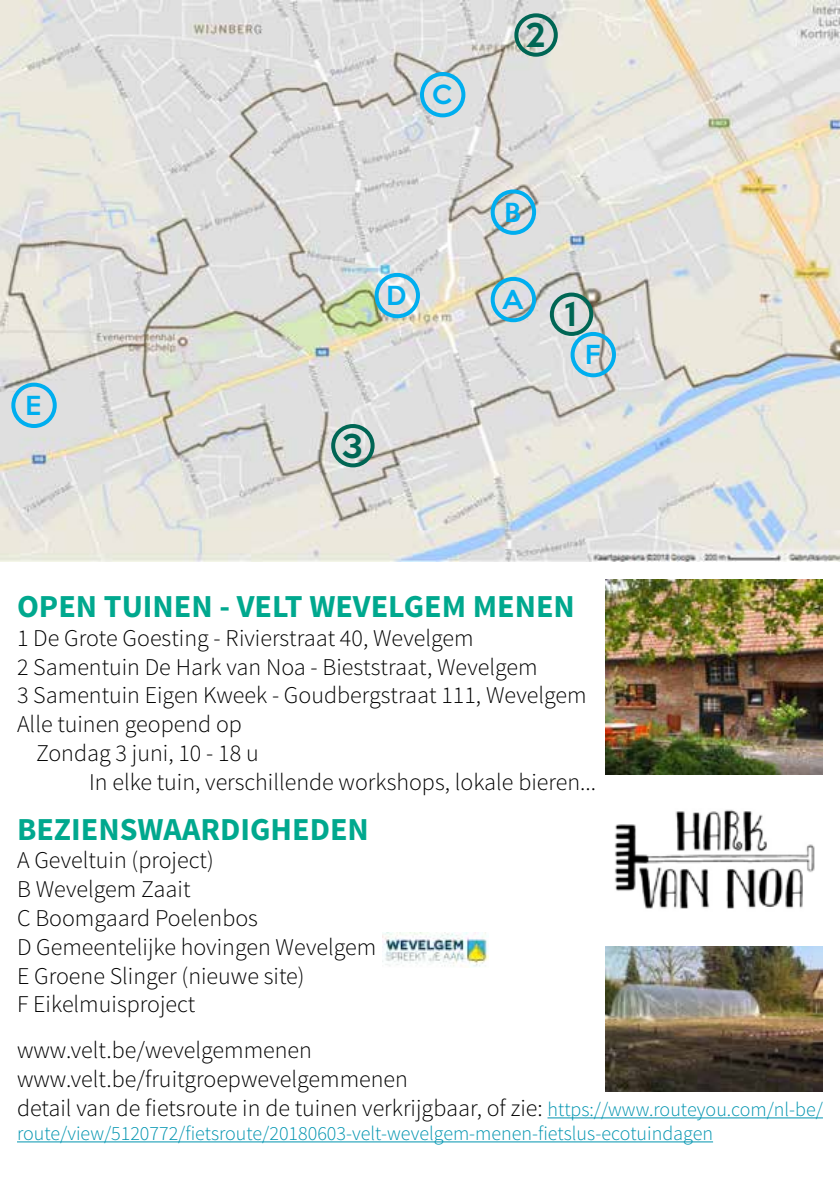
<style>
.page{position:relative;width:840px;height:1191px;background:#fff}
.page>*{position:absolute;margin:0;border:0;box-sizing:border-box;transform-origin:0 0}
.t1{font:700 32px "Source Sans Pro";color:#00a88e}
.t2{font:500 30px "Keep Calm";color:#065}
.t3{font:300 24px/28.8px "Source Sans Pro";color:#000}
.t4{font:500 24px "Keep Calm";color:#00aeef}
.t5{font:300 20px "Source Sans Pro";color:#0094b0}
.s1{font-size:20px;color:#0094b0}
</style>
<div class="page">
<img style="left:1px;top:0;width:838px;height:561px">
<hr style="left:547px;top:1117px;width:275px;height:1px;background:#0094b0">
<hr style="left:17px;top:1141px;width:695px;height:1px;background:#0094b0">
<div style="left:549px;top:292px;width:44px;height:44px;border:4px solid #065;border-radius:50%"></div>
<div style="left:514px;top:13px;width:43px;height:44px;border:4px solid #065;border-radius:50%"></div>
<div style="left:331px;top:424px;width:43px;height:43px;border:4px solid #065;border-radius:50%"></div>
<div style="left:490px;top:277px;width:45px;height:45px;border:4px solid #00aeef;border-radius:50%"></div>
<div style="left:490px;top:189px;width:45px;height:46px;border:4px solid #00aeef;border-radius:50%"></div>
<div style="left:420px;top:72px;width:45px;height:45px;border:4px solid #00aeef;border-radius:50%"></div>
<div style="left:374px;top:273px;width:46px;height:45px;border:4px solid #00aeef;border-radius:50%"></div>
<div style="left:570px;top:332px;width:45px;height:45px;border:4px solid #00aeef;border-radius:50%"></div>
<img style="left:605px;top:580px;width:217px;height:195px">
<img style="left:615px;top:809px;width:200px;height:100px">
<img style="left:605px;top:946px;width:217px;height:145px">
<img style="left:0;top:0;width:1px;height:561px">
<div style="left:11px;top:383px;width:46px;height:45px;border:4px solid #00aeef;border-radius:50%"></div>
<img style="left:382px;top:932px;width:106px;height:35px">
<p class="t4" style="left:26px;top:384px;width:17px">E</p>
<p class="t4" style="left:432px;top:74px;width:21px">C</p>
<p class="t4" style="left:386px;top:275px;width:21px">D</p>
<p class="t2" style="left:341px;top:420px;width:23px">3</p>
<p class="t2" style="left:525px;top:9px;width:22px">2</p>
<p class="t4" style="left:504px;top:191px;width:18px">B</p>
<p class="t4" style="left:501px;top:279px;width:23px">A</p>
<p class="t2" style="left:564px;top:288px;width:14px">1</p>
<p class="t4" style="left:584px;top:334px;width:17px">F</p>
<h1 class="t1" style="left:17px;top:586px;width:559px">OPEN TUINEN - VELT WEVELGEM MENEN</h1>
<p class="t3" style="left:17px;top:623px;width:458px">1 De Grote Goesting - Rivierstraat 40, Wevelgem</p>
<p class="t3" style="left:17px;top:652px;width:522px">2 Samentuin De Hark van Noa - Bieststraat, Wevelgem</p>
<p class="t3" style="left:17px;top:681px;width:571px">3 Samentuin Eigen Kweek - Goudbergstraat 111, Wevelgem</p>
<p class="t3" style="left:17px;top:710px;width:226px">Alle tuinen geopend op</p>
<p class="t3" style="left:36px;top:739px;width:224px">Zondag 3 juni, 10 - 18 u</p>
<p class="t3" style="left:89px;top:767px;width:508px">In elke tuin, verschillende workshops, lokale bieren...</p>
<h1 class="t1" style="left:17px;top:808px;width:353px">BEZIENSWAARDIGHEDEN</h1>
<p class="t3" style="left:17px;top:846px;width:360px">A Geveltuin (project)<br>B Wevelgem Zaait<br>C Boomgaard Poelenbos<br>D Gemeentelijke hovingen Wevelgem<br>E Groene Slinger (nieuwe site)<br>F Eikelmuisproject</p>
<p class="t3" style="left:17px;top:1036px;width:807px">www.velt.be/wevelgemmenen<br>www.velt.be/fruitgroepwevelgemmenen<br>detail van de fietsroute in de tuinen verkrijgbaar, of zie: <span class="s1">https://www.routeyou.com/nl-be/</span></p>
<p class="t5" style="left:17px;top:1121px;width:697px">route/view/5120772/fietsroute/20180603-velt-wevelgem-menen-fietslus-ecotuindagen</p>
</div>
